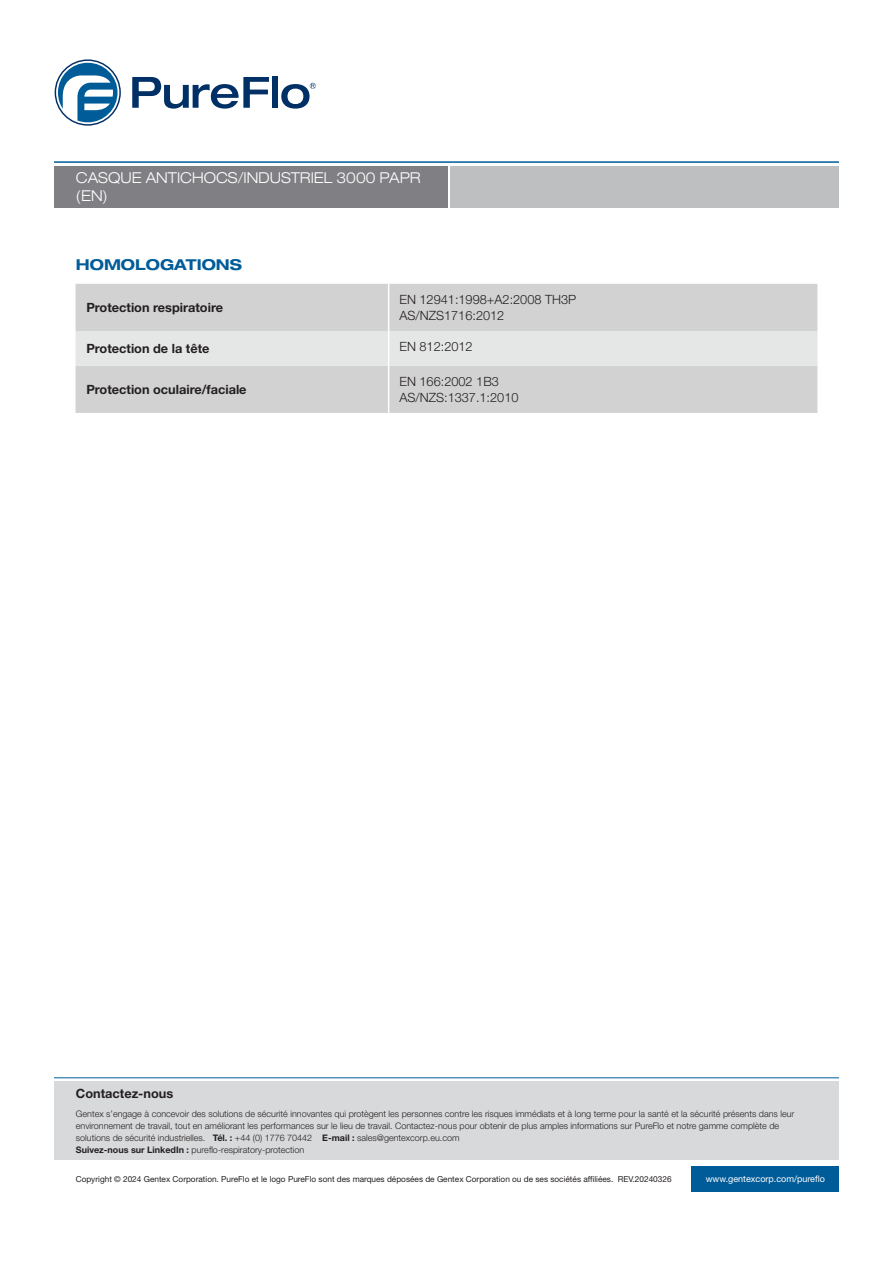
<style>
.page{position:relative;width:893px;height:1263px;background:#fff}
.page>*{position:absolute;margin:0;border:0;box-sizing:border-box;transform-origin:0 0}
.t1{font:300 expanded 15px/18px "Helvetica Neue LT Std";color:#fff}
.t2{font:700 expanded 15px "Helvetica Neue LT Std";color:#005c98}
.End_Notes{font:300 12.75px "Helvetica Neue LT Std";color:#231f20}
.End_Notes-2{font:700 12.75px "Helvetica Neue LT Std";color:#231f20}
.Contact_Us_Copy{font:700 12.75px "Helvetica Neue LT Std";color:#231f20}
.Contact_Us_Copy-2{font:300 9px/12px "Helvetica Neue LT Std";color:#231f20}
.t3{font:9px "Helvetica Neue LT Std";color:#fff}
.t4{font:8.25px "Helvetica Neue LT Std";color:#231f20}
.s1{font-weight:700}
</style>
<div class="page">
<div style="left:54px;top:1081px;width:785px;height:79px;background:#d8d9da"></div>
<hr style="left:54px;top:1077px;width:785px;height:1px;background:#005c98">
<div style="left:54px;top:166px;width:394px;height:42px;background:#807f83"></div>
<div style="left:451px;top:166px;width:388px;height:42px;background:#bebfc1"></div>
<hr style="left:54px;top:161px;width:785px;height:2px;background:#005c98">
<div style="left:692px;top:1166px;width:147px;height:25px;background:#005c98"></div>
<div style="left:76px;top:284px;width:741px;height:129px;background:#d2d2d3"></div>
<div style="left:76px;top:331px;width:741px;height:35px;background:#e5e6e6"></div>
<hr style="left:388px;top:284px;width:1px;height:47px;background:#fff">
<hr style="left:388px;top:331px;width:1px;height:35px;background:#fff">
<hr style="left:388px;top:366px;width:1px;height:47px;background:#fff">
<div style="left:55px;top:59px;width:66px;height:67px;border:1px solid #003066;border-radius:50%"></div>
<svg style="left:58px;top:63px;width:60px;height:59px"></svg>
<svg style="left:132px;top:77px;width:137px;height:32px"></svg>
<div style="left:272px;top:76px;width:6px;height:32px;background:#003066"></div>
<svg style="left:281px;top:83px;width:35px;height:26px"></svg>
<p class="t1" style="left:76px;top:169px;width:346px">CASQUE ANTICHOCS/INDUSTRIEL 3000 PAPR (EN)</p>
<p class="t2" style="left:76px;top:256px;width:168px">HOMOLOGATIONS</p>
<p class="End_Notes-2" style="left:86px;top:299px;width:138px">Protection respiratoire</p>
<p class="End_Notes" style="left:399px;top:291px;width:178px">EN 12941:1998+A2:2008 TH3P</p>
<p class="End_Notes" style="left:399px;top:308px;width:106px">AS/NZS1716:2012</p>
<p class="End_Notes-2" style="left:86px;top:340px;width:125px">Protection de la tête</p>
<p class="End_Notes" style="left:399px;top:339px;width:75px">EN 812:2012</p>
<p class="End_Notes-2" style="left:86px;top:381px;width:162px">Protection oculaire/faciale</p>
<p class="End_Notes" style="left:399px;top:373px;width:101px">EN 166:2002 1B3</p>
<p class="End_Notes" style="left:399px;top:390px;width:121px">AS/NZS:1337.1:2010</p>
<p class="Contact_Us_Copy" style="left:76px;top:1085px;width:99px">Contactez-nous</p>
<p class="Contact_Us_Copy-2" style="left:76px;top:1107px;width:720px">Gentex s’engage à concevoir des solutions de sécurité innovantes qui protègent les personnes contre les risques immédiats et à long terme pour la santé et la sécurité présents dans leur environnement de travail, tout en améliorant les performances sur le lieu de travail. Contactez-nous pour obtenir de plus amples informations sur PureFlo et notre gamme complète de solutions de sécurité industrielles. <span class="s1">Tél. :</span> +44 (0) 1776 70442 <span class="s1">E-mail :</span> sales@gentexcorp.eu.com<br><span class="s1">Suivez-nous sur LinkedIn :</span> pureflo-respiratory-protection</p>
<p class="t4" style="left:76px;top:1174px;width:597px">Copyright © 2024 Gentex Corporation. PureFlo et le logo PureFlo sont des marques déposées de Gentex Corporation ou de ses sociétés affiliées. REV.20240326</p>
<p class="t3" style="left:706px;top:1173px;width:121px">www.gentexcorp.com/pureflo</p>
</div>
